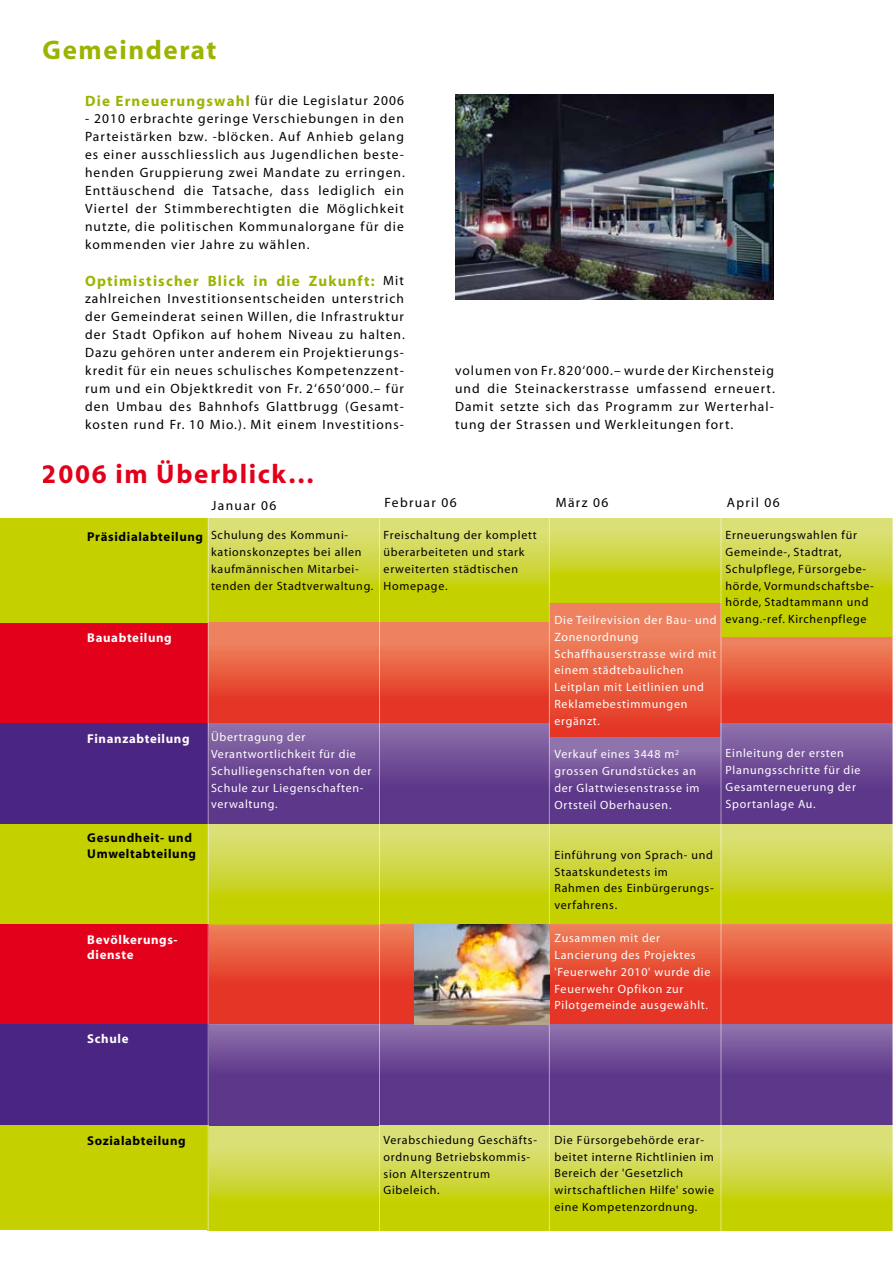
<style>
.page{position:relative;width:893px;height:1263px;background:#fff}
.page>*{position:absolute;margin:0;border:0;box-sizing:border-box;transform-origin:0 0}
.t1{font:700 27px "Myriad";letter-spacing:.06em;color:#e2001a}
.t2{font:700 27px "Myriad";letter-spacing:.06em;color:#9db300}
.t3{font:700 15px "Myriad";letter-spacing:.08em;color:#9db300}
.t4{font:13.5px/18px "Myriad";letter-spacing:.08em;color:#000;text-align:justify}
.t5{font:13.5px "Myriad";letter-spacing:.1em;color:#000}
.t6{font:700 12.9px/15.5px "Myriad";letter-spacing:.05em;color:#000}
.t7{font:700 12.9px/15.5px "Myriad";letter-spacing:.05em;color:#fff}
.t8{font:12px/16.8px "Myriad";letter-spacing:.06em;color:#000}
.t9{font:12px/16.8px "Myriad";letter-spacing:.06em;color:#fff}
.s1{font-weight:700;font-size:15px;color:#9db300}
.s2{font-weight:400;font-size:13.5px;color:#000}
</style>
<div class="page">
<svg style="left:209px;top:518px;width:170px;height:105px;background:#cdd535"></svg>
<svg style="left:380px;top:518px;width:169px;height:105px;background:#cdd535"></svg>
<svg style="left:550px;top:518px;width:170px;height:85px;background:#cdd634"></svg>
<svg style="left:721px;top:518px;width:171px;height:120px;background:#ccd52f"></svg>
<div style="left:208px;top:623px;width:171px;height:100px;background:linear-gradient(to bottom,#ef8e66,#e3291c)"></div>
<div style="left:379px;top:623px;width:170px;height:100px;background:linear-gradient(to bottom,#ef8e66,#e3291c)"></div>
<div style="left:549px;top:603px;width:172px;height:134px;background:linear-gradient(to bottom,#f0916a,#e43724)"></div>
<div style="left:721px;top:638px;width:172px;height:85px;background:linear-gradient(to bottom,#ee845d,#e3251a)"></div>
<svg style="left:209px;top:824px;width:170px;height:101px;background:#ced637"></svg>
<div style="left:0;top:823px;width:208px;height:102px;background:#c4d000"></div>
<svg style="left:380px;top:824px;width:169px;height:101px;background:#cdd538"></svg>
<svg style="left:550px;top:824px;width:170px;height:101px;background:#ccd42d"></svg>
<svg style="left:721px;top:823px;width:171px;height:101px;background:#cdd53a"></svg>
<svg style="left:209px;top:925px;width:170px;height:99px;background:#e74c35"></svg>
<div style="left:0;top:925px;width:208px;height:99px;background:#e2001a"></div>
<svg style="left:380px;top:925px;width:34px;height:99px;background:#e74c35"></svg>
<svg style="left:550px;top:925px;width:170px;height:99px;background:#e74c36"></svg>
<svg style="left:721px;top:924px;width:171px;height:100px;background:#e74d36"></svg>
<svg style="left:209px;top:1024px;width:170px;height:102px;background:#694692"></svg>
<div style="left:0;top:1024px;width:208px;height:102px;background:#4b2582"></div>
<svg style="left:380px;top:1024px;width:169px;height:102px;background:#6b4892"></svg>
<svg style="left:550px;top:1024px;width:170px;height:101px;background:#694692"></svg>
<svg style="left:721px;top:1024px;width:171px;height:101px;background:#6a4693"></svg>
<svg style="left:209px;top:1126px;width:170px;height:104px;background:#ced73b"></svg>
<div style="left:0;top:1126px;width:208px;height:104px;background:#c4d000"></div>
<svg style="left:380px;top:1126px;width:169px;height:104px;background:#ced73b"></svg>
<svg style="left:550px;top:1125px;width:170px;height:105px;background:#cfd73b"></svg>
<svg style="left:721px;top:1125px;width:171px;height:105px;background:#cfd73c"></svg>
<div style="left:0;top:518px;width:208px;height:105px;background:#c4d000"></div>
<div style="left:0;top:623px;width:208px;height:100px;background:#e2001a"></div>
<div style="left:208px;top:723px;width:171px;height:101px;background:linear-gradient(to bottom,#896aa7,#502982)"></div>
<div style="left:379px;top:723px;width:170px;height:101px;background:linear-gradient(to bottom,#896aa7,#502982)"></div>
<div style="left:721px;top:723px;width:172px;height:100px;background:linear-gradient(to bottom,#8a6ba7,#512a83)"></div>
<div style="left:0;top:723px;width:208px;height:101px;background:#4b2582"></div>
<div style="left:549px;top:737px;width:172px;height:87px;background:linear-gradient(to bottom,#9275ae,#4e2680)"></div>
<hr style="left:379px;top:516px;width:1px;height:716px;background:#fff">
<hr style="left:549px;top:516px;width:1px;height:716px;background:#fff">
<hr style="left:892px;top:516px;width:1px;height:716px;background:#fff">
<hr style="left:720px;top:516px;width:1px;height:716px;background:#fff">
<hr style="left:208px;top:516px;width:1px;height:716px;background:#fff">
<img style="left:414px;top:925px;width:135px;height:99px">
<img style="left:455px;top:95px;width:319px;height:204px">
<h1 class="t2" style="left:43px;top:36px;width:176px">Gemeinderat</h1>
<p class="t4" style="left:85px;top:92px;width:320px"><span class="s1">Die Erneuerungswahl</span> für die Legislatur 2006</p>
<p class="t4" style="left:85px;top:110px;width:321px">- 2010 erbrachte geringe Verschiebungen in den Parteistärken bzw. -blöcken. Auf Anhieb gelang es einer ausschliesslich aus Jugendlichen beste&shy;henden Gruppierung zwei Mandate zu erringen.<br>Enttäuschend die Tatsache, dass lediglich ein Viertel der Stimmberechtigten die Möglichkeit nutzte, die politischen Kommunalorgane für die kommenden vier Jahre zu wählen.</p>
<p class="t3" style="left:85px;top:273px;width:320px">Optimistischer Blick in die Zukunft: <span class="s2">Mit</span></p>
<p class="t4" style="left:85px;top:290px;width:321px">zahlreichen Investitionsentscheiden unterstrich der Gemeinderat seinen Willen, die Infrastruktur der Stadt Opfikon auf hohem Niveau zu halten.<br>Dazu gehören unter anderem ein Projektierungs&shy;kredit für ein neues schulisches Kompetenzzent&shy;rum und ein Objektkredit von Fr. 2‘650‘000.– für den Umbau des Bahnhofs Glattbrugg (Gesamt&shy;kosten rund Fr. 10 Mio.). Mit einem Investitions-</p>
<h1 class="t1" style="left:42px;top:460px;width:274px">2006 im Überblick…</h1>
<p class="t4" style="left:455px;top:362px;width:321px">volumen von Fr. 820‘000.– wurde der Kirchensteig und die Steinackerstrasse umfassend erneuert.<br>Damit setzte sich das Programm zur Werterhal&shy;tung der Strassen und Werkleitungen fort.</p>
<p class="t6" style="left:87px;top:529px;width:117px">Präsidialabteilung</p>
<p class="t7" style="left:87px;top:630px;width:86px">Bauabteilung</p>
<p class="t7" style="left:87px;top:731px;width:104px">Finanzabteilung</p>
<p class="t5" style="left:212px;top:499px;width:66px">Januar 06</p>
<p class="t5" style="left:384px;top:496px;width:74px">Februar 06</p>
<p class="t4" style="left:556px;top:494px;width:54px">März 06</p>
<p class="t4" style="left:727px;top:494px;width:54px">April 06</p>
<p class="t8" style="left:211px;top:527px;width:164px">Schulung des Kommuni&shy;kationskonzeptes bei allen kaufmännischen Mitarbei&shy;tenden der Stadtverwaltung.</p>
<p class="t8" style="left:384px;top:527px;width:155px">Freischaltung der komplett überarbeiteten und stark erweiterten städtischen<br>Homepage.</p>
<p class="t9" style="left:211px;top:729px;width:162px">Übertragung der<br>Verantwortlichkeit für die<br>Schulliegenschaften von der<br>Schule zur Liegenschaften&shy;verwaltung.</p>
<p class="t9" style="left:554px;top:612px;width:164px">Die Teilrevision der Bau- und<br>Zonenordnung<br>Schaffhauserstrasse wird mit einem städtebaulichen<br>Leitplan mit Leitlinien und<br>Reklamebestimmungen ergänzt.</p>
<p class="t8" style="left:726px;top:527px;width:150px">Erneuerungswahlen für<br>Gemeinde-, Stadtrat,<br>Schulpflege, Fürsorgebe&shy;hörde, Vormundschaftsbe&shy;hörde, Stadtammann und evang.-ref. Kirchenpflege</p>
<p class="t9" style="left:554px;top:746px;width:147px">Verkauf eines 3448 m<sup>2 </sup>grossen Grundstückes an der Glattwiesenstrasse im<br>Ortsteil Oberhausen.</p>
<p class="t9" style="left:726px;top:745px;width:137px">Einleitung der ersten<br>Planungsschritte für die<br>Gesamterneuerung der<br>Sportanlage Au.</p>
<p class="t6" style="left:87px;top:831px;width:110px">Gesundheit- und<br>Umweltabteilung</p>
<p class="t8" style="left:554px;top:847px;width:161px">Einführung von Sprach- und<br>Staatskundetests im<br>Rahmen des Einbürgerungs&shy;verfahrens.</p>
<p class="t7" style="left:87px;top:932px;width:92px">Bevölkerungs&shy;dienste</p>
<p class="t7" style="left:87px;top:1032px;width:43px">Schule</p>
<p class="t9" style="left:554px;top:930px;width:158px">Zusammen mit der<br>Lancierung des Projektes 'Feuerwehr 2010' wurde die<br>Feuerwehr Opfikon zur<br>Pilotgemeinde ausgewählt.</p>
<p class="t6" style="left:87px;top:1133px;width:100px">Sozialabteilung</p>
<p class="t8" style="left:384px;top:1132px;width:155px">Verabschiedung Geschäfts&shy;ordnung Betriebskommis&shy;sion Alterszentrum<br>Gibeleich.</p>
<p class="t8" style="left:555px;top:1132px;width:161px">Die Fürsorgebehörde erar&shy;beitet interne Richtlinien im<br>Bereich der 'Gesetzlich wirtschaftlichen Hilfe' sowie eine Kompetenzordnung.</p>
</div>
